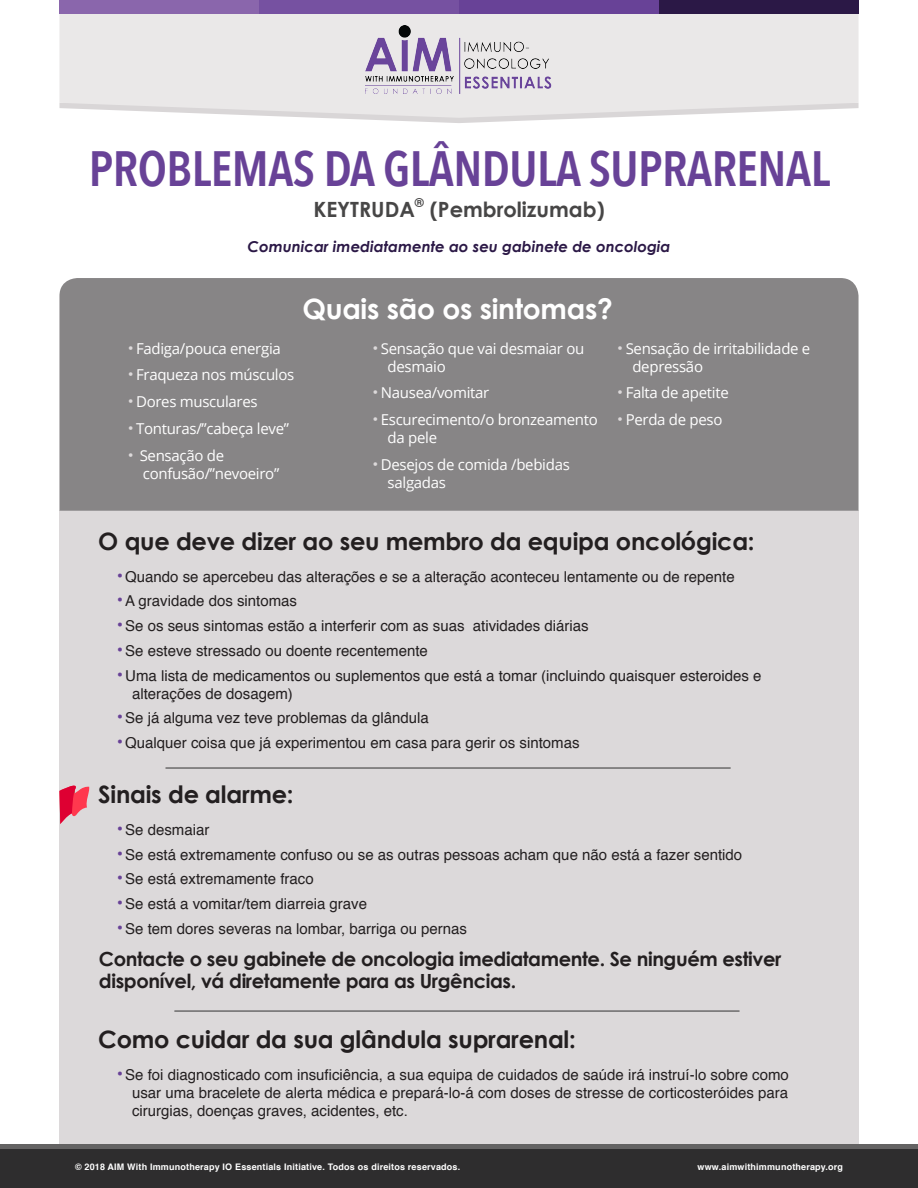
<style>
.page{position:relative;width:918px;height:1188px;background:#fff}
.page>*{position:absolute;margin:0;border:0;box-sizing:border-box;transform-origin:0 0}
.t1{font:600 49.5px "Avenir Next Condensed";letter-spacing:-.01em;color:#684297}
.t2{font:700 28.05px "Century Gothic";letter-spacing:-.01em;color:#fff}
.t3{font:700 24px "Century Gothic";letter-spacing:-.01em;color:#231f20}
.t4{font:700 21px "Century Gothic";color:#474646}
.t5{font:700 19.5px/22.5px "Century Gothic";letter-spacing:-.02em;color:#231f20}
.t6{font:15px/18px "Helvetica";color:#231f20;text-align:justify}
.t7{font:15px/18px "Open Sans";letter-spacing:-.02em;color:#fff}
.t8{font:italic 700 15px "Century Gothic";color:#2b1846}
.t9{font:700 12.3px "Century Gothic";color:#474646}
.t10{font:700 9px "Helvetica";letter-spacing:.02em;color:#fff}
.s1{font-family:"Helvetica";font-size:16.5px;color:#dcd9da}
.s2{font-size:18px;color:#684297}
</style>
<div class="page">
<div style="left:59px;top:511px;width:800px;height:677px;background:#dcd9da"></div>
<hr style="left:175px;top:1010px;width:564px;height:2px;background:#6b6a6a">
<hr style="left:166px;top:767px;width:564px;height:2px;background:#6b6a6a">
<div style="left:0;top:1149px;width:918px;height:39px;background:#2e2d2e"></div>
<div style="left:0;top:1144px;width:918px;height:5px;background:#646363"></div>
<svg style="left:59px;top:785px;width:31px;height:39px"></svg>
<div style="left:59px;top:278px;width:800px;height:233px;background:#878586"></div>
<svg style="left:329px;top:118px;width:260px;height:5px"></svg>
<svg style="left:59px;top:14px;width:800px;height:104px;background:#e9e7e7"></svg>
<div style="left:59px;top:0;width:200px;height:14px;background:#8a66ac"></div>
<div style="left:259px;top:0;width:200px;height:14px;background:#7651a1"></div>
<div style="left:659px;top:0;width:200px;height:14px;background:#2b1846"></div>
<div style="left:459px;top:0;width:200px;height:14px;background:#684297"></div>
<img style="left:365px;top:26px;width:188px;height:68px">
<p class="t1" style="left:89px;top:126px;width:743px">PROBLEMAS DA GLÂNDULA SUPRARENAL</p>
<p class="t4" style="left:313px;top:194px;width:103px">KEYTRUDA</p>
<p class="t9" style="left:415px;top:193px;width:11px">®</p>
<p class="t4" style="left:430px;top:194px;width:176px">(Pembrolizumab)</p>
<p class="t8" style="left:247px;top:235px;width:424px">Comunicar imediatamente ao seu gabinete de oncologia</p>
<p class="t7" style="left:128px;top:339px;width:155px"><span class="s1">•</span> Fadiga/pouca energia</p>
<p class="t7" style="left:128px;top:366px;width:168px"><span class="s1">•</span> Fraqueza nos músculos</p>
<p class="t7" style="left:128px;top:393px;width:131px"><span class="s1">•</span> Dores musculares</p>
<p class="t7" style="left:128px;top:419px;width:163px"><span class="s1">•</span> Tonturas/”cabeça leve”</p>
<p class="t7" style="left:143px;top:446px;width:138px;text-indent:-15px"><span class="s1">•</span> Sensação de confusão/”nevoeiro”</p>
<p class="t2" style="left:303px;top:288px;width:312px">Quais são os sintomas?</p>
<p class="t7" style="left:388px;top:339px;width:198px;text-indent:-15px"><span class="s1">•</span> Sensação que vai desmaiar ou desmaio</p>
<p class="t7" style="left:373px;top:384px;width:118px"><span class="s1">•</span> Nausea/vomitar</p>
<p class="t7" style="left:388px;top:411px;width:212px;text-indent:-15px"><span class="s1">•</span> Escurecimento/o bronzeamento da pele</p>
<p class="t7" style="left:388px;top:455px;width:184px;text-indent:-15px"><span class="s1">•</span> Desejos de comida /bebidas salgadas</p>
<p class="t7" style="left:632px;top:339px;width:179px;text-indent:-15px"><span class="s1">•</span> Sensação de irritabilidade e depressão</p>
<p class="t7" style="left:617px;top:384px;width:113px"><span class="s1">•</span> Falta de apetite</p>
<p class="t7" style="left:617px;top:411px;width:107px"><span class="s1">•</span> Perda de peso</p>
<p class="t3" style="left:98px;top:523px;width:658px">O que deve dizer ao seu membro da equipa oncológica:</p>
<p class="t6" style="left:117px;top:568px;width:619px"><span class="s2">•</span>Quando se apercebeu das alterações e se a alteração aconteceu lentamente ou de repente</p>
<p class="t6" style="left:117px;top:593px;width:182px"><span class="s2">•</span>A gravidade dos sintomas</p>
<p class="t6" style="left:117px;top:617px;width:473px"><span class="s2">•</span>Se os seus sintomas estão a interferir com as suas atividades diárias</p>
<p class="t6" style="left:117px;top:642px;width:313px"><span class="s2">•</span>Se esteve stressado ou doente recentemente</p>
<p class="t6" style="left:132px;top:667px;width:631px;text-indent:-15px"><span class="s2">•</span>Uma lista de medicamentos ou suplementos que está a tomar (incluindo quaisquer esteroides e alterações de dosagem)</p>
<p class="t6" style="left:117px;top:710px;width:313px"><span class="s2">•</span>Se já alguma vez teve problemas da glândula</p>
<p class="t6" style="left:117px;top:734px;width:464px"><span class="s2">•</span>Qualquer coisa que já experimentou em casa para gerir os sintomas</p>
<p class="t3" style="left:98px;top:776px;width:197px">Sinais de alarme:</p>
<p class="t6" style="left:117px;top:821px;width:94px"><span class="s2">•</span>Se desmaiar</p>
<p class="t6" style="left:117px;top:846px;width:627px"><span class="s2">•</span>Se está extremamente confuso ou se as outras pessoas acham que não está a fazer sentido</p>
<p class="t6" style="left:117px;top:871px;width:198px"><span class="s2">•</span>Se está extremamente fraco</p>
<p class="t6" style="left:117px;top:895px;width:252px"><span class="s2">•</span>Se está a vomitar/tem diarreia grave</p>
<p class="t6" style="left:117px;top:920px;width:352px"><span class="s2">•</span>Se tem dores severas na lombar, barriga ou pernas</p>
<p class="t5" style="left:99px;top:947px;width:684px">Contacte o seu gabinete de oncologia imediatamente. Se ninguém estiver disponível, vá diretamente para as Urgências.</p>
<p class="t3" style="left:98px;top:1021px;width:479px">Como cuidar da sua glândula suprarenal:</p>
<p class="t6" style="left:132px;top:1066px;width:658px;text-indent:-15px"><span class="s2">•</span>Se foi diagnosticado com insuficiência, a sua equipa de cuidados de saúde irá instruí-lo sobre como usar uma bracelete de alerta médica e prepará-lo-á com doses de stresse de corticosteróides para cirurgias, doenças graves, acidentes, etc.</p>
<p class="t10" style="left:75px;top:1159px;width:387px">© 2018 AIM With Immunotherapy IO Essentials Initiative. Todos os direitos reservados.</p>
<p class="t10" style="left:698px;top:1159px;width:147px">www.aimwithimmunotherapy.org</p>
</div>
